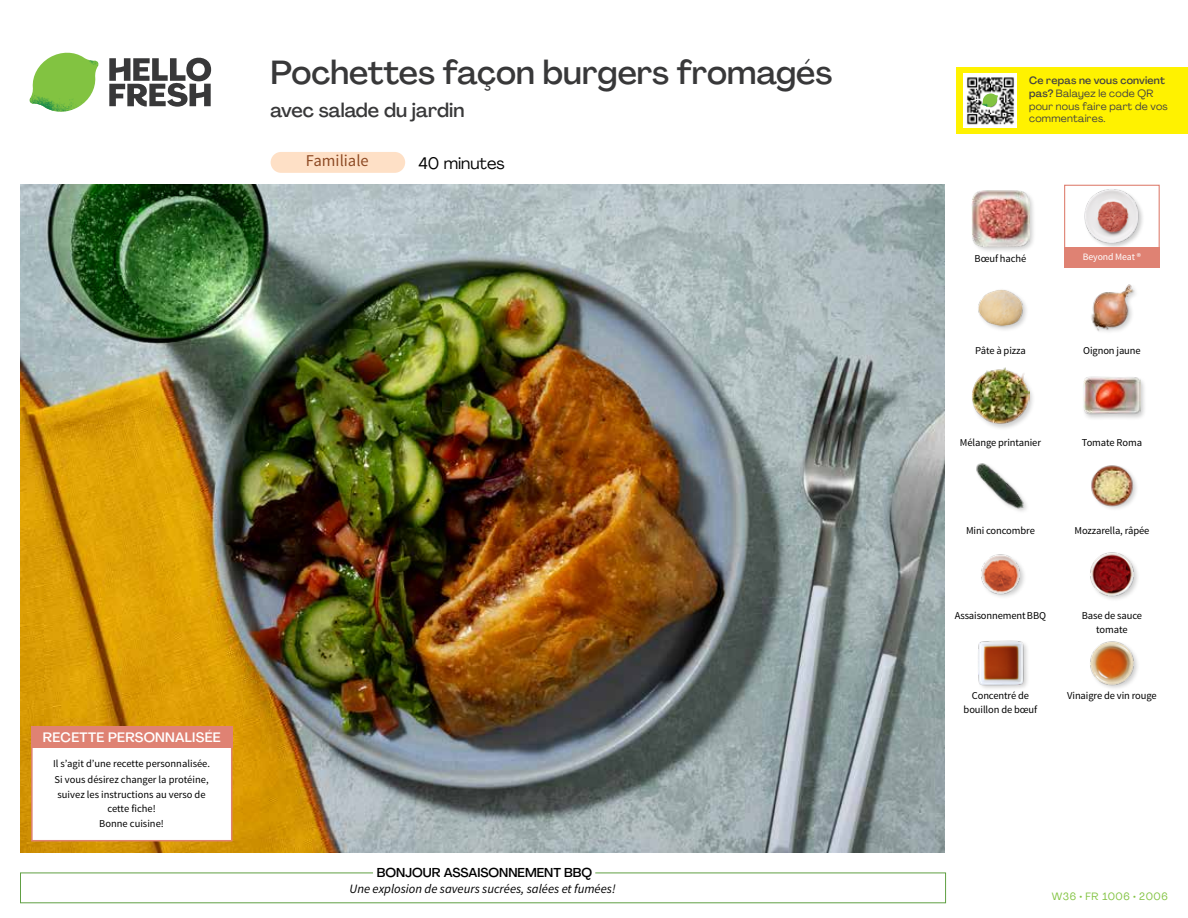
<style>
.page{position:relative;width:1188px;height:918px;background:#fff}
.page>*{position:absolute;margin:0;border:0;box-sizing:border-box;transform-origin:0 0}
.t1{font:500 33px "Agrandir";color:#383839}
.t2{font:500 19.5px "Agrandir";color:#383839}
.t3{font:16.5px "Source Sans Pro";color:#8e4b25}
.t4{font:16.5px "Agrandir";color:#000}
.t5{font:500 13.5px "Agrandir";letter-spacing:.02em;color:#fff}
.t6{font:italic 12.75px "Source Sans Pro";color:#000}
.t7{font:500 12.75px "Agrandir";color:#000}
.t8{font:10.5px/15.6px "Source Sans Pro";letter-spacing:-.01em;color:#000;text-align:center}
.t9{font:10.5px/12.8px "Agrandir";letter-spacing:.02em;color:#414042}
.t10{font:10.5px "Agrandir";letter-spacing:.05em;color:#82c341}
.t11{font:9.75px "Source Sans Pro";letter-spacing:-.01em;color:#fff}
.s1{font-weight:500}
</style>
<div class="page">
<svg style="left:109px;top:57px;width:102px;height:50px"></svg>
<svg style="left:34px;top:53px;width:62px;height:40px"></svg>
<img style="left:67px;top:53px;width:32px;height:26px">
<img style="left:33px;top:75px;width:59px;height:11px">
<img style="left:29px;top:79px;width:61px;height:33px">
<img style="left:65px;top:86px;width:27px;height:25px">
<div style="left:20px;top:873px;width:926px;height:30px;border:1px solid #609f43"></div>
<div style="left:373px;top:865px;width:222px;height:15px;background:#fff"></div>
<img style="left:21px;top:184px;width:924px;height:668px">
<div style="left:271px;top:152px;width:134px;height:21px;background:#fee0c6;border-radius:10px"></div>
<img style="left:1090px;top:641px;width:48px;height:48px">
<img style="left:978px;top:640px;width:50px;height:49px">
<img style="left:1090px;top:552px;width:48px;height:48px">
<img style="left:981px;top:554px;width:43px;height:43px">
<img style="left:1091px;top:465px;width:46px;height:44px">
<img style="left:976px;top:463px;width:51px;height:48px">
<div style="left:1082px;top:376px;width:65px;height:45px;background:#000;opacity:.2"></div>
<img style="left:1083px;top:376px;width:58px;height:45px">
<div style="left:971px;top:366px;width:64px;height:65px;background:#000;opacity:.2"></div>
<img style="left:972px;top:368px;width:57px;height:57px">
<img style="left:1091px;top:284px;width:45px;height:48px">
<img style="left:978px;top:289px;width:49px;height:41px">
<div style="left:1083px;top:188px;width:62px;height:61px;background:#000;opacity:.2"></div>
<img style="left:1083px;top:188px;width:58px;height:57px">
<div style="left:971px;top:190px;width:65px;height:64px;background:#000;opacity:.2"></div>
<img style="left:972px;top:190px;width:57px;height:57px">
<div style="left:1064px;top:185px;width:96px;height:72px;border:1px solid #df8273"></div>
<div style="left:1064px;top:247px;width:96px;height:21px;background:#df8273"></div>
<div style="left:31px;top:726px;width:201px;height:115px;background:#fff;border:2px solid #df8273"></div>
<div style="left:31px;top:726px;width:202px;height:22px;background:#df8273"></div>
<div style="left:956px;top:67px;width:232px;height:67px;background:#fff200"></div>
<img style="left:964px;top:74px;width:52px;height:54px">
<svg style="left:982px;top:93px;width:16px;height:14px"></svg>
<h1 class="t1" style="left:271px;top:52px;width:563px">Pochettes façon burgers fromagés</h1>
<h2 class="t2" style="left:271px;top:98px;width:195px">avec salade du jardin</h2>
<h3 class="t4" style="left:418px;top:153px;width:88px">40 minutes</h3>
<h3 class="t3" style="left:306px;top:151px;width:64px">Familiale</h3>
<p class="t5" style="left:43px;top:729px;width:179px">RECETTE PERSONNALISÉE</p>
<p class="t8" style="left:53px;top:756px;width:158px;text-align:left">Il s’agit d’une recette personnalisée.<br>Si vous désirez changer la protéine, suivez les instructions au verso de</p>
<p class="t8" style="left:99px;top:801px;width:66px">cette fiche!<br>Bonne cuisine!</p>
<p class="t7" style="left:377px;top:864px;width:217px">BONJOUR ASSAISONNEMENT BBQ</p>
<p class="t6" style="left:350px;top:881px;width:268px">Une explosion de saveurs sucrées, salées et fumées!</p>
<p class="t9" style="left:1029px;top:74px;width:140px"><span class="s1">Ce repas ne vous convient pas?</span> Balayez le code QR pour nous faire part de vos commentaires.</p>
<p class="t8" style="left:975px;top:251px;width:53px">Bœuf haché</p>
<p class="t11" style="left:1083px;top:250px;width:60px">Beyond Meat ®</p>
<p class="t8" style="left:975px;top:343px;width:52px">Pâte à pizza</p>
<p class="t8" style="left:1083px;top:343px;width:59px">Oignon jaune</p>
<p class="t8" style="left:960px;top:435px;width:82px">Mélange printanier</p>
<p class="t8" style="left:1082px;top:435px;width:62px">Tomate Roma</p>
<p class="t8" style="left:966px;top:522px;width:70px">Mini concombre</p>
<p class="t8" style="left:1075px;top:522px;width:76px">Mozzarella, râpée</p>
<p class="t8" style="left:955px;top:608px;width:93px">Assaisonnement BBQ</p>
<p class="t8" style="left:1082px;top:609px;width:62px;line-height:13.5px">Base de sauce tomate</p>
<p class="t8" style="left:964px;top:689px;width:75px;line-height:13.5px">Concentré de bouillon de bœuf</p>
<p class="t8" style="left:1067px;top:688px;width:91px">Vinaigre de vin rouge</p>
<p class="t10" style="left:1052px;top:890px;width:118px">W36 • FR 1006 • 2006</p>
</div>
